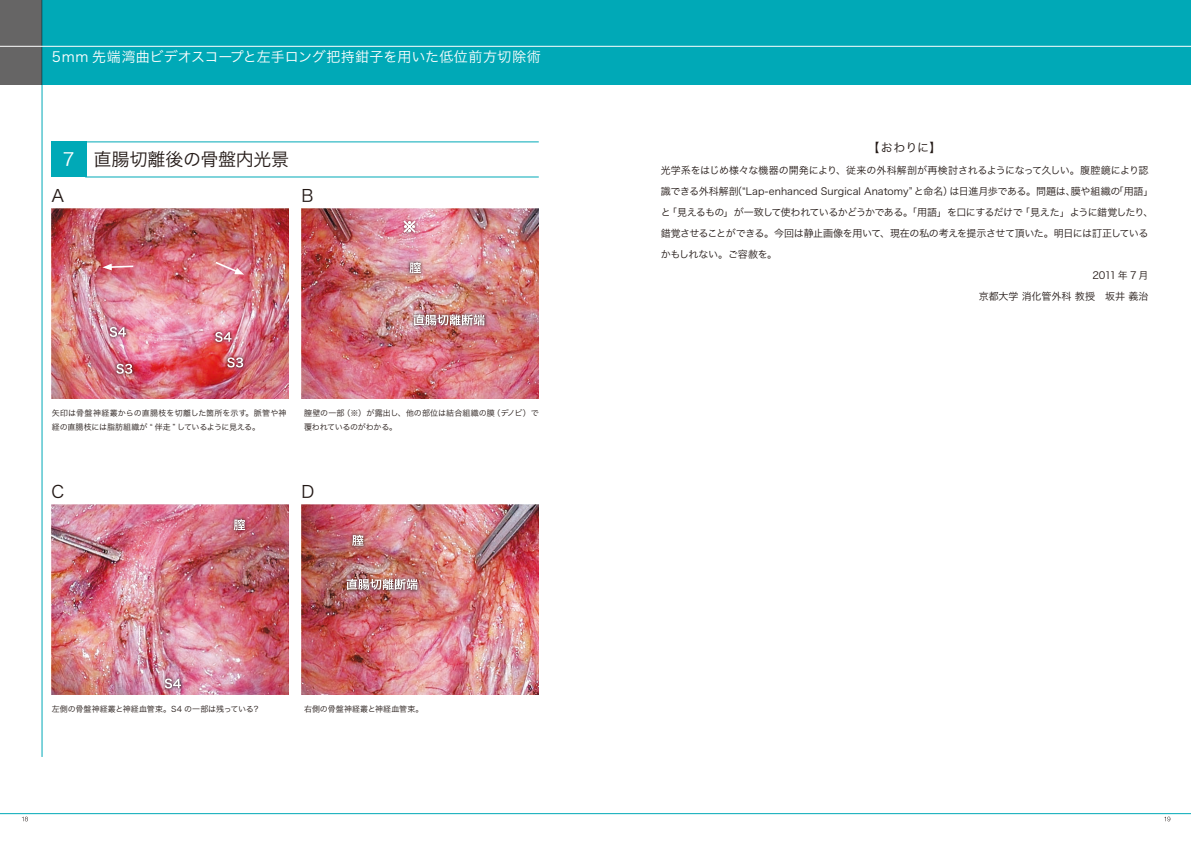
<style>
.page{position:relative;width:1191px;height:842px;background:#fff}
.page>*{position:absolute;margin:0;border:0;box-sizing:border-box;transform-origin:0 0}
.t1{font:18px "Hira Kaku Pro W3";letter-spacing:-.015em;color:#231916}
.t2{font:18px "Hira Kaku Pro W3";color:#fff}
.t3{font:17px "Hira Kaku Pro W3";color:#231916}
.t4{font:14px "Hira Kaku Pro W3";letter-spacing:.005em;color:#fff}
.t5{font:12px "Hira Kaku Pro W3";color:#231916}
.t6{font:10px "Hira Kaku Pro W3";letter-spacing:-.02em;color:#231916}
.t7{font:10px "Hira Kaku Pro W3";color:#231916}
.t8{font:10px "Hira Kaku Pro W3";letter-spacing:-.06em;color:#231916}
.t9{font:10px "Hira Kaku Pro W3";letter-spacing:-.045em;color:#231916}
.t10{font:8px/14px "Hira Kaku Pro W3";color:#231916}
</style>
<div class="page">
<div style="left:41px;top:0;width:1150px;height:85px;background:#00a9b7"></div>
<hr style="left:0;top:813px;width:1191px;height:1px;background:#00a9b7">
<div style="left:0;top:0;width:42px;height:85px;background:#666565"></div>
<hr style="left:42px;top:0;width:1px;height:757px;background:#00a9b7">
<hr style="left:0;top:46px;width:1191px;height:1px;background:#fff">
<svg style="left:22px;top:817px;width:6px;height:4px"></svg>
<svg style="left:1164px;top:817px;width:6px;height:4px"></svg>
<img style="left:51px;top:209px;width:237px;height:190px">
<img style="left:301px;top:209px;width:238px;height:190px">
<img style="left:51px;top:505px;width:237px;height:190px">
<img style="left:301px;top:505px;width:238px;height:190px">
<svg style="left:407px;top:259px;width:17px;height:17px"></svg>
<svg style="left:409px;top:262px;width:12px;height:11px"></svg>
<svg style="left:349px;top:532px;width:17px;height:17px"></svg>
<svg style="left:352px;top:535px;width:11px;height:11px"></svg>
<svg style="left:231px;top:516px;width:17px;height:17px"></svg>
<svg style="left:234px;top:519px;width:11px;height:11px"></svg>
<svg style="left:411px;top:311px;width:76px;height:17px"></svg>
<svg style="left:414px;top:314px;width:70px;height:12px"></svg>
<svg style="left:344px;top:576px;width:76px;height:17px"></svg>
<svg style="left:346px;top:579px;width:71px;height:11px"></svg>
<svg style="left:107px;top:324px;width:22px;height:16px"></svg>
<svg style="left:110px;top:327px;width:16px;height:10px"></svg>
<svg style="left:114px;top:361px;width:21px;height:16px"></svg>
<svg style="left:116px;top:364px;width:16px;height:10px"></svg>
<svg style="left:224px;top:354px;width:22px;height:16px"></svg>
<svg style="left:227px;top:357px;width:16px;height:10px"></svg>
<svg style="left:212px;top:329px;width:22px;height:16px"></svg>
<svg style="left:215px;top:332px;width:16px;height:10px"></svg>
<svg style="left:162px;top:675px;width:22px;height:16px"></svg>
<svg style="left:165px;top:678px;width:16px;height:10px"></svg>
<svg style="left:102px;top:264px;width:33px;height:6px"></svg>
<svg style="left:214px;top:260px;width:30px;height:15px"></svg>
<svg style="left:401px;top:218px;width:17px;height:17px"></svg>
<svg style="left:404px;top:221px;width:11px;height:11px"></svg>
<div style="left:51px;top:142px;width:35px;height:35px;background:#00a9b7"></div>
<hr style="left:85px;top:142px;width:454px;height:1px;background:#00a9b7">
<hr style="left:85px;top:177px;width:454px;height:1px;background:#00a9b7">
<h3 class="t4" style="left:52px;top:44px;width:490px">5mm 先端湾曲ビデオスコープと左手ロング把持鉗子を用いた低位前方切除術</h3>
<h1 class="t2" style="left:63px;top:144px;width:13px">7</h1>
<h1 class="t1" style="left:94px;top:143px;width:197px">直腸切離後の骨盤内光景</h1>
<h2 class="t3" style="left:51px;top:181px;width:14px">A</h2>
<h2 class="t3" style="left:302px;top:181px;width:14px">B</h2>
<p class="t10" style="left:52px;top:406px;width:236px">矢印は骨盤神経叢からの直腸枝を切離した箇所を示す。脈管や神経の直腸枝には脂肪組織が “ 伴走 ” しているように見える。</p>
<p class="t10" style="left:304px;top:406px;width:236px">膣壁の一部（※）が露出し、他の部位は結合組織の膜（デノビ）で覆われているのがわかる。</p>
<h2 class="t3" style="left:51px;top:476px;width:14px">C</h2>
<h2 class="t3" style="left:301px;top:476px;width:14px">D</h2>
<p class="t10" style="left:52px;top:701px;width:210px">左側の骨盤神経叢と神経血管束。S4 の一部は残っている？</p>
<p class="t10" style="left:304px;top:701px;width:121px">右側の骨盤神経叢と神経血管束。</p>
<h3 class="t5" style="left:867px;top:137px;width:75px">【おわりに】</h3>
<p class="t6" style="left:660px;top:161px;width:489px">光学系をはじめ様々な機器の開発により、従来の外科解剖が再検討されるようになって久しい。腹腔鏡により認</p>
<p class="t7" style="left:660px;top:182px;width:494px">識できる外科解剖（“Lap-enhanced Surgical Anatomy”と命名）は日進月歩である。問題は、膜や組織の「用語」</p>
<p class="t8" style="left:660px;top:203px;width:494px">と「見えるもの」が一致して使われているかどうかである。「用語」を口にするだけで「見えた」ように錯覚したり、</p>
<p class="t9" style="left:660px;top:224px;width:489px">錯覚させることができる。今回は静止画像を用いて、現在の私の考えを提示させて頂いた。明日には訂正している</p>
<p class="t6" style="left:660px;top:245px;width:118px">かもしれない。ご容赦を。</p>
<p class="t6" style="left:1092px;top:266px;width:58px">2011年 7月</p>
<p class="t6" style="left:979px;top:287px;width:171px">京都大学消化管外科教授　坂井義治</p>
</div>
